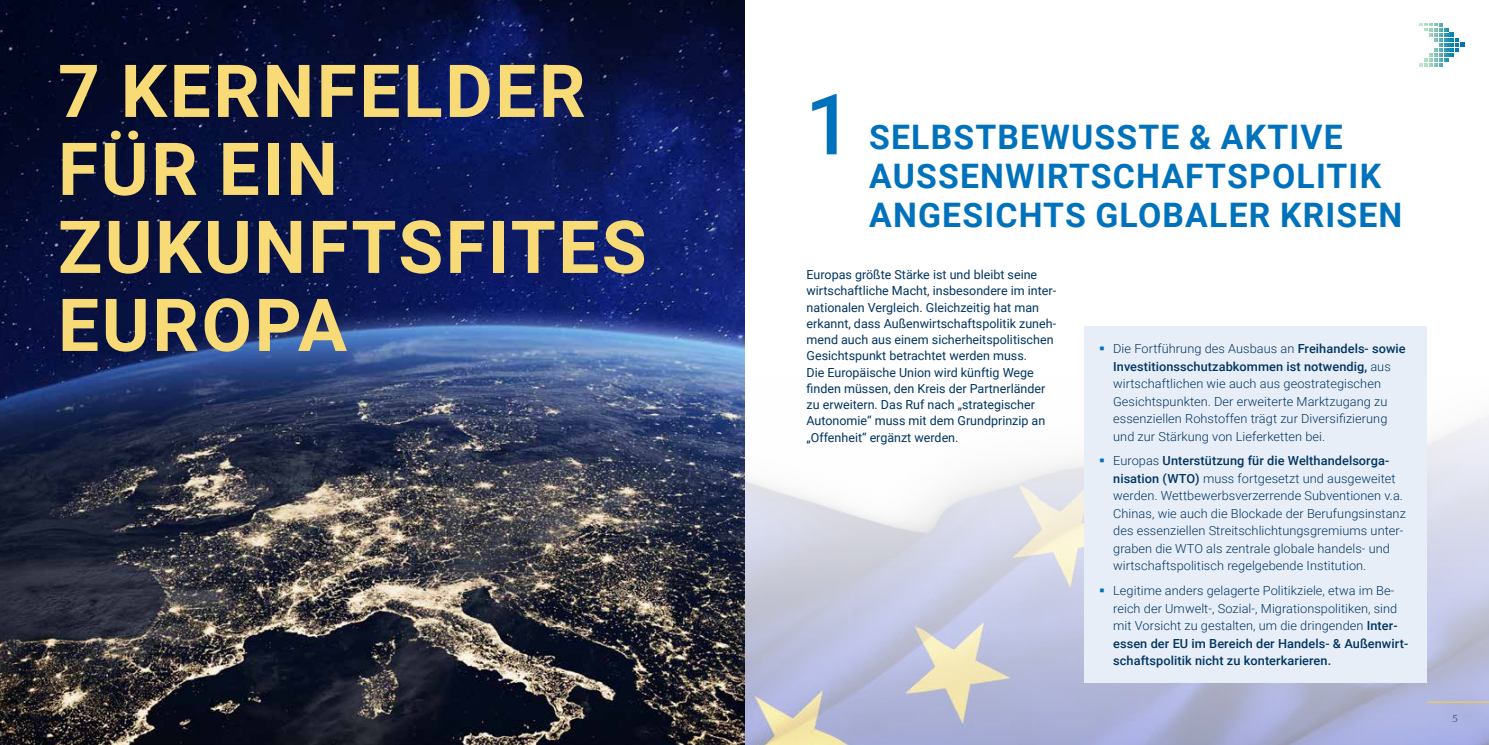
<style>
.page{position:relative;width:1489px;height:745px;background:#fff}
.page>*{position:absolute;margin:0;border:0;box-sizing:border-box;transform-origin:0 0}
.t1{font:500 84.38px "Roboto";color:#0072bc}
.t2{font:700 73px/77.9px "Roboto";letter-spacing:.035em;color:#f8db77}
.t3{font:700 33.75px/38.8px "Roboto";letter-spacing:.035em;color:#0072bc}
.t4{font:300 12.5px/17.5px "Roboto";letter-spacing:.005em;color:#003562}
.t5{font:12.5px/16.2px "Roboto";color:#003562}
.t6{font:300 10px "Lato";color:#231f20}
.s1{font-weight:500}
</style>
<div class="page">
<img style="left:745px;top:42px;width:743px;height:702px">
<svg style="left:1419px;top:23px;width:44px;height:43px"></svg>
<hr style="left:1426px;top:701px;width:62px;height:1px;background:#fece41">
<hr style="left:744px;top:0;width:1px;height:744px;background:#a8a9ad">
<img style="left:0;top:0;width:744px;height:744px">
<div style="left:1084px;top:326px;width:342px;height:356px;background:#e8eef8"></div>
<h2 class="t2" style="left:58px;top:49px;width:590px">7 KERNFELDER<br>FÜR EIN<br>ZUKUNFTSFITES<br>EUROPA</h2>
<h1 class="t1" style="left:805px;top:65px;width:49px">1</h1>
<h3 class="t3" style="left:869px;top:116px;width:534px">SELBSTBEWUSSTE &amp; AKTIVE<br>AUSSENWIRTSCHAFTSPOLITIK<br>ANGESICHTS GLOBALER KRISEN</h3>
<p class="t5" style="left:806px;top:266px;width:251px">Europas größte Stärke ist und bleibt seine wirtschaftliche Macht, insbesondere im inter&shy;nationalen Vergleich. Gleichzeitig hat man erkannt, dass Außenwirtschaftspolitik zuneh&shy;mend auch aus einem sicherheitspolitischen Gesichtspunkt betrachtet werden muss.<br>Die Europäische Union wird künftig Wege finden müssen, den Kreis der Partnerländer zu erweitern. Das Ruf nach „strategischer Autonomie“ muss mit dem Grundprinzip an „Offenheit“ ergänzt werden.</p>
<p class="t4" style="left:1113px;top:339px;width:294px">Die Fortführung des Ausbaus an <span class="s1">Freihandels- sowie Investitionsschutzabkommen ist notwendig,</span> aus wirtschaftlichen wie auch aus geostrategischen Gesichtspunkten. Der erweiterte Marktzugang zu essenziellen Rohstoffen trägt zur Diversifizierung und zur Stärkung von Lieferketten bei.</p>
<p class="t4" style="left:1113px;top:451px;width:294px">Europas <span class="s1">Unterstützung für die Welthandelsorga&shy;nisation (WTO)</span> muss fortgesetzt und ausgeweitet werden. Wettbewerbsverzerrende Subventionen v.a.<br>Chinas, wie auch die Blockade der Berufungsinstanz des essenziellen Streitschlichtungsgremiums unter&shy;graben die WTO als zentrale globale handels- und wirtschaftspolitisch regelgebende Institution.</p>
<p class="t4" style="left:1113px;top:581px;width:296px">Legitime anders gelagerte Politikziele, etwa im Be&shy;reich der Umwelt-, Sozial-, Migrationspolitiken, sind mit Vorsicht zu gestalten, um die dringenden <span class="s1">Inter&shy;essen der EU im Bereich der Handels- &amp; Außenwirt&shy;schaftspolitik nicht zu konterkarieren.</span></p>
<p class="t6" style="left:1451px;top:711px;width:7px">5</p>
</div>
